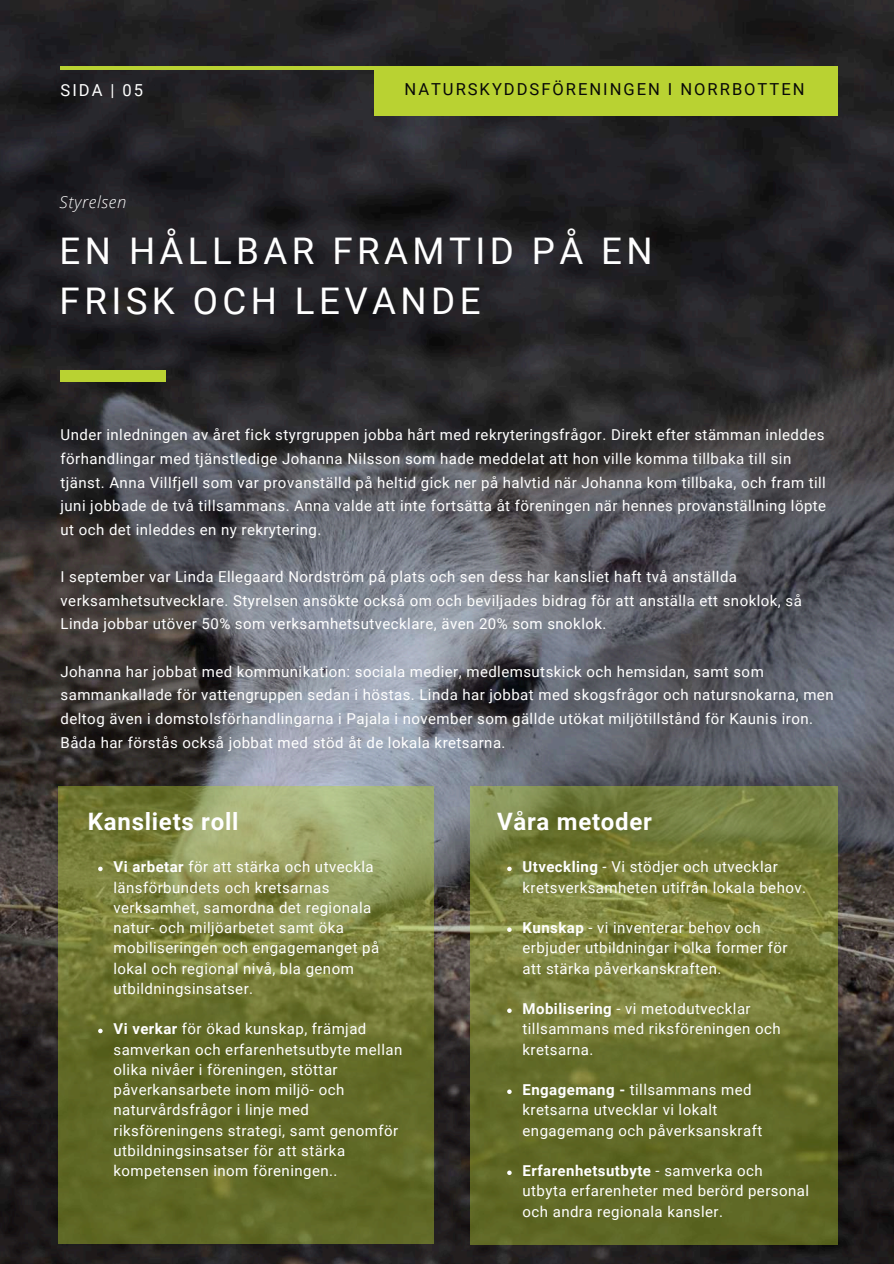
<style>
.page{position:relative;width:894px;height:1264px;background:#fff}
.page>*{position:absolute;margin:0;border:0;box-sizing:border-box;transform-origin:0 0}
.t1{font:36.75px/50.7px "Roboto";letter-spacing:.12em;color:#fff}
.t2{font:700 24px "Roboto";letter-spacing:.03em;color:#fff}
.t3{font:16.5px "Roboto";letter-spacing:.12em;color:#080808}
.t4{font:italic 300 16.5px "Open Sans";letter-spacing:.04em;color:#fff}
.t5{font:16.5px "Roboto";letter-spacing:.12em;color:#fff}
.t6{font:15px/20.2px "Roboto";letter-spacing:.03em;color:#fff}
.s1{font-weight:700}
</style>
<div class="page">
<img style="left:0;top:0;width:893px;height:1263px">
<hr style="left:61px;top:66px;width:770px;height:4px;background:#b9d232">
<div style="left:374px;top:66px;width:463px;height:50px;background:#b9d232"></div>
<div style="left:60px;top:371px;width:105px;height:10px;background:#b9d232"></div>
<svg style="left:470px;top:786px;width:367px;height:457px"></svg>
<svg style="left:58px;top:786px;width:375px;height:457px"></svg>
<svg style="left:507px;top:866px;width:4px;height:5px"></svg>
<svg style="left:507px;top:927px;width:4px;height:4px"></svg>
<svg style="left:507px;top:1008px;width:4px;height:4px"></svg>
<svg style="left:507px;top:1089px;width:4px;height:4px"></svg>
<svg style="left:507px;top:1170px;width:4px;height:4px"></svg>
<svg style="left:98px;top:866px;width:5px;height:5px"></svg>
<svg style="left:98px;top:1028px;width:5px;height:5px"></svg>
<p class="t5" style="left:61px;top:81px;width:84px">SIDA | 05</p>
<p class="t4" style="left:60px;top:190px;width:68px">Styrelsen</p>
<p class="t3" style="left:404px;top:80px;width:401px">NATURSKYDDSFÖRENINGEN I NORRBOTTEN</p>
<h1 class="t1" style="left:60px;top:226px;width:594px">EN HÅLLBAR FRAMTID PÅ EN<br>FRISK OCH LEVANDE</h1>
<p class="t6" style="left:61px;top:423px;width:766px;line-height:23.7px">Under inledningen av året fick styrgruppen jobba hårt med rekryteringsfrågor. Direkt efter stämman inleddes förhandlingar med tjänstledige Johanna Nilsson som hade meddelat att hon ville komma tillbaka till sin tjänst. Anna Villfjell som var provanställd på heltid gick ner på halvtid när Johanna kom tillbaka, och fram till juni jobbade de två tillsammans. Anna valde att inte fortsätta åt föreningen när hennes provanställning löpte ut och det inleddes en ny rekrytering.</p>
<p class="t6" style="left:61px;top:565px;width:742px;line-height:23.7px">I september var Linda Ellegaard Nordström på plats och sen dess har kansliet haft två anställda verksamhetsutvecklare. Styrelsen ansökte också om och beviljades bidrag för att anställa ett snoklok, så<br>Linda jobbar utöver 50% som verksamhetsutvecklare, även 20% som snoklok.</p>
<p class="t6" style="left:61px;top:659px;width:774px;line-height:23.7px">Johanna har jobbat med kommunikation: sociala medier, medlemsutskick och hemsidan, samt som sammankallade för vattengruppen sedan i höstas. Linda har jobbat med skogsfrågor och natursnokarna, men deltog även i domstolsförhandlingarna i Pajala i november som gällde utökat miljötillstånd för Kaunis iron.<br>Båda har förstås också jobbat med stöd åt de lokala kretsarna.</p>
<h2 class="t2" style="left:88px;top:807px;width:152px">Kansliets roll</h2>
<p class="t6" style="left:113px;top:857px;width:267px"><span class="s1">Vi arbetar</span> för att stärka och utveckla länsförbundets och kretsarnas verksamhet, samordna det regionala natur- och miljöarbetet samt öka mobiliseringen och engagemanget på lokal och regional nivå, bla genom utbildningsinsatser.</p>
<p class="t6" style="left:113px;top:1019px;width:290px"><span class="s1">Vi verkar</span> för ökad kunskap, främjad samverkan och erfarenhetsutbyte mellan olika nivåer i föreningen, stöttar påverkansarbete inom miljö- och naturvårdsfrågor i linje med riksföreningens strategi, samt genomför utbildningsinsatser för att stärka kompetensen inom föreningen..</p>
<h2 class="t2" style="left:497px;top:807px;width:156px">Våra metoder</h2>
<p class="t6" style="left:522px;top:857px;width:285px"><span class="s1">Utveckling</span> - Vi stödjer och utvecklar kretsverksamheten utifrån lokala behov.</p>
<p class="t6" style="left:522px;top:917px;width:266px"><span class="s1">Kunskap</span> - vi inventerar behov och erbjuder utbildningar i olka former för att stärka påverkanskraften.</p>
<p class="t6" style="left:522px;top:998px;width:259px"><span class="s1">Mobilisering</span> - vi metodutvecklar tillsammans med riksföreningen och kretsarna.</p>
<p class="t6" style="left:522px;top:1079px;width:241px"><span class="s1">Engagemang -</span> tillsammans med kretsarna utvecklar vi lokalt engagemang och påverksanskraft</p>
<p class="t6" style="left:522px;top:1160px;width:288px"><span class="s1">Erfarenhetsutbyte</span> - samverka och utbyta erfarenheter med berörd personal och andra regionala kansler.</p>
</div>
